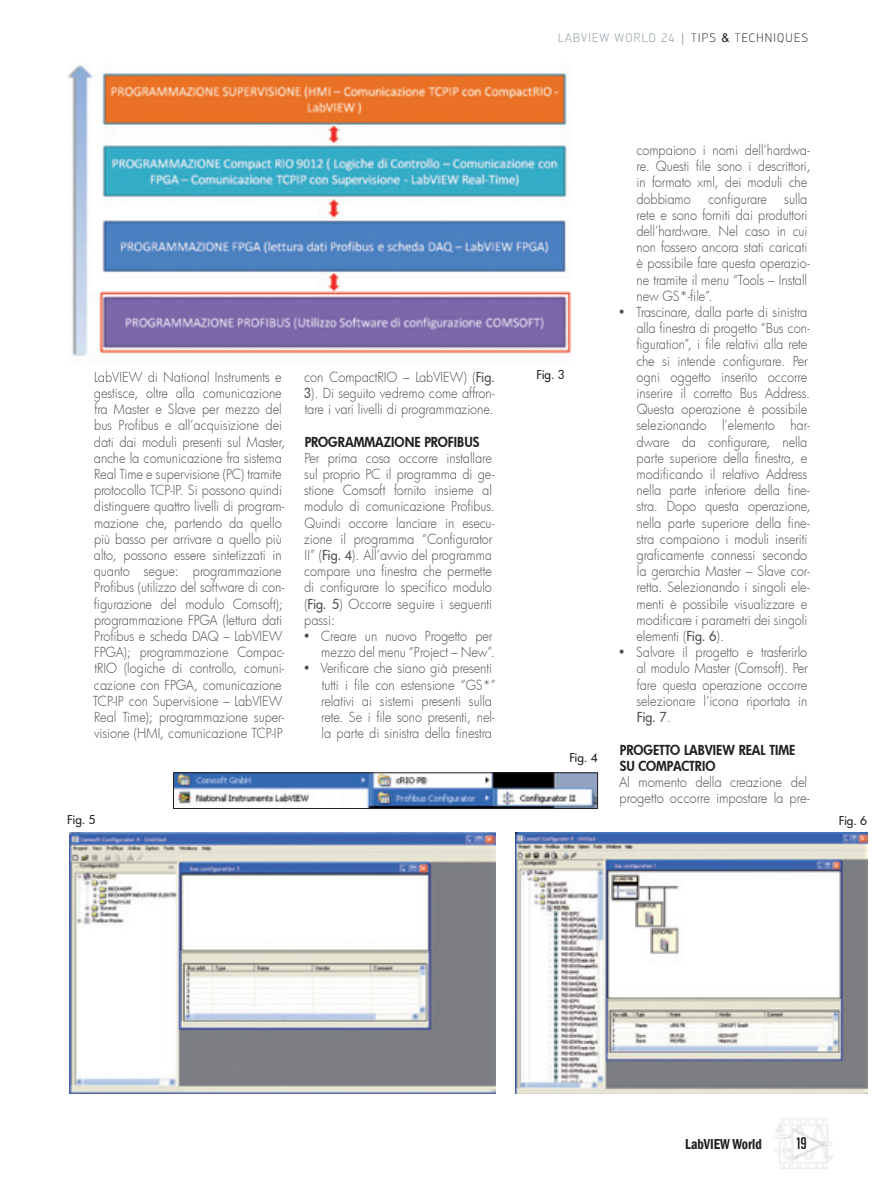
<style>
.page{position:relative;width:893px;height:1191px;background:#fff}
.page>*{position:absolute;margin:0;border:0;box-sizing:border-box;transform-origin:0 0}
.t1{font:16.5px "Big Noodle Titling";color:#231f20}
.t2{font:600 condensed 14.85px "Franklin Gothic";color:#231f20;scale:.91 1}
.testo{font:300 13.5px/16.2px "Futura";letter-spacing:-.005em;color:#4b4c4d;scale:.95 1}
.TITOLETTO_LABVIEW{font:800 13.5px/16.2px "Futura";color:#231f20;scale:.95 1}
.testo-2{font:300 13.5px/16.2px "Futura";letter-spacing:-.005em;color:#4b4c4d}
.Titoletto{font:12px "Engel Lightltd";letter-spacing:.1em;color:#85939a}
.Dida__Labview_world{font:500 12px "Futura";letter-spacing:-.025em;color:#231f20}
.s1{font-weight:500}
.s2{font-family:"Geometric 415 BT Lite A"}
.s3{color:#231f20}
.s4{font-family:"Arial";color:#231f20}
</style>
<div class="page">
<img style="left:774px;top:1118px;width:59px;height:51px">
<img style="left:67px;top:65px;width:505px;height:291px">
<img style="left:175px;top:774px;width:421px;height:32px">
<div style="left:173px;top:772px;width:425px;height:36px;border:1px solid #231f20"></div>
<img style="left:70px;top:832px;width:425px;height:261px">
<img style="left:515px;top:832px;width:352px;height:261px">
<p class="testo" style="left:93px;top:368px;width:204px">LabVIEW di National Instruments e gestisce, oltre alla comunicazione fra Master e Slave per mezzo del bus Profibus e all’acquisizione dei dati dai moduli presenti sul Master, anche la comunicazione fra sistema Real Time e supervisione (PC) tramite protocollo TCP-IP. Si possono quindi distinguere quattro livelli di program&shy;mazione che, partendo da quello più basso per arrivare a quello più alto, possono essere sintetizzati in quanto segue: programmazione Profibus (utilizzo del software di con&shy;figurazione del modulo Comsoft); programmazione FPGA (lettura dati Profibus e scheda DAQ – LabVIEW FPGA); programmazione Compac&shy;tRIO (logiche di controllo, comuni&shy;cazione con FPGA, comunicazione TCP-IP con Supervisione – LabVIEW Real Time); programmazione super&shy;visione (HMI, comunicazione TCP-IP</p>
<p class="testo" style="left:304px;top:368px;width:203px;text-align:justify">con CompactRIO – LabVIEW) (<span class="s1">Fig.<br>3</span>). Di seguito vedremo come affron&shy;tare i vari livelli di programmazione.</p>
<p class="TITOLETTO_LABVIEW" style="left:305px;top:433px;width:185px">PROGRAMMAZIONE PROFIBUS</p>
<p class="testo" style="left:304px;top:449px;width:203px">Per prima cosa occorre installare sul proprio PC il programma di ge&shy;stione Comsoft fornito insieme al modulo di comunicazione Profibus.<br>Quindi occorre lanciare in esecu&shy;zione il programma “Configurator<br>II” (<span class="s1">Fig. 4</span>). All’avvio del programma compare una finestra che permette di configurare lo specifico modulo (<span class="s1">Fig. 5</span>) Occorre seguire i seguenti passi:</p>
<p class="testo" style="left:303px;top:628px;width:204px;text-align:right">• Creare un nuovo Progetto per mezzo del menu “Project – New”.</p>
<p class="testo" style="left:321px;top:660px;width:185px;text-indent:-19px">• Verificare che siano già presenti tutti i file con estensione “GS*” relativi ai sistemi presenti sulla rete. Se i file sono presenti, nel&shy;la parte di sinistra della finestra</p>
<p class="Titoletto" style="left:558px;top:34px;width:251px">LABVIEW WORLD 24 <span class="s2">|</span> <span class="s3">TIPS</span> <span class="s4">&amp;</span> <span class="s3">TECHNIQUES</span></p>
<p class="Dida__Labview_world" style="left:537px;top:366px;width:30px">Fig. 3</p>
<p class="Dida__Labview_world" style="left:569px;top:749px;width:30px">Fig. 4</p>
<p class="testo" style="left:636px;top:142px;width:185px">compaiono i nomi dell’hardwa&shy;re. Questi file sono i descrittori, in formato xml, dei moduli che dobbiamo</p>
<p class="testo" style="left:708px;top:190px;width:63px">configurare</p>
<p class="testo" style="left:636px;top:190px;width:184px;text-indent:148px">sulla rete e sono forniti dai produttori dell’hardware. Nel caso in cui non fossero ancora stati caricati è possibile fare questa operazio&shy;ne tramite il menu “Tools – Install new GS*-file”.</p>
<p class="testo" style="left:636px;top:304px;width:185px;text-indent:-18px">• Trascinare, dalla parte di sinistra alla finestra di progetto “Bus con&shy;figuration”, i file relativi alla rete che si intende configurare. Per ogni oggetto inserito occorre inserire il corretto Bus Address.<br>Questa operazione è possibile selezionando l’elemento har&shy;dware da configurare, nella parte superiore della finestra, e modificando il relativo Address nella parte inferiore della fine&shy;stra. Dopo questa operazione, nella parte superiore della fine&shy;stra compaiono i moduli inseriti graficamente connessi secondo la gerarchia Master – Slave cor&shy;retta. Selezionando i singoli ele&shy;menti è possibile visualizzare e modificare i parametri dei singoli elementi (<span class="s1">Fig. 6</span>).</p>
<p class="testo" style="left:636px;top:644px;width:182px;text-align:justify;text-indent:-18px">• Salvare il progetto e trasferirlo al modulo Master (Comsoft). Per fare questa operazione occorre selezionare l’icona riportata in <span class="s1">Fig. 7</span>.</p>
<p class="TITOLETTO_LABVIEW" style="left:620px;top:741px;width:187px">PROGETTO LABVIEW REAL TIME<br>SU COMPACTRIO</p>
<p class="testo-2" style="left:619px;top:773px;width:192px">Al momento della creazione del progetto occorre impostare la pre-</p>
<p class="Dida__Labview_world" style="left:67px;top:811px;width:30px">Fig. 5</p>
<p class="Dida__Labview_world" style="left:839px;top:812px;width:30px">Fig. 6</p>
<p class="t2" style="left:685px;top:1134px;width:86px">LabVIEW World</p>
<p class="t1" style="left:796px;top:1134px;width:12px">19</p>
</div>
